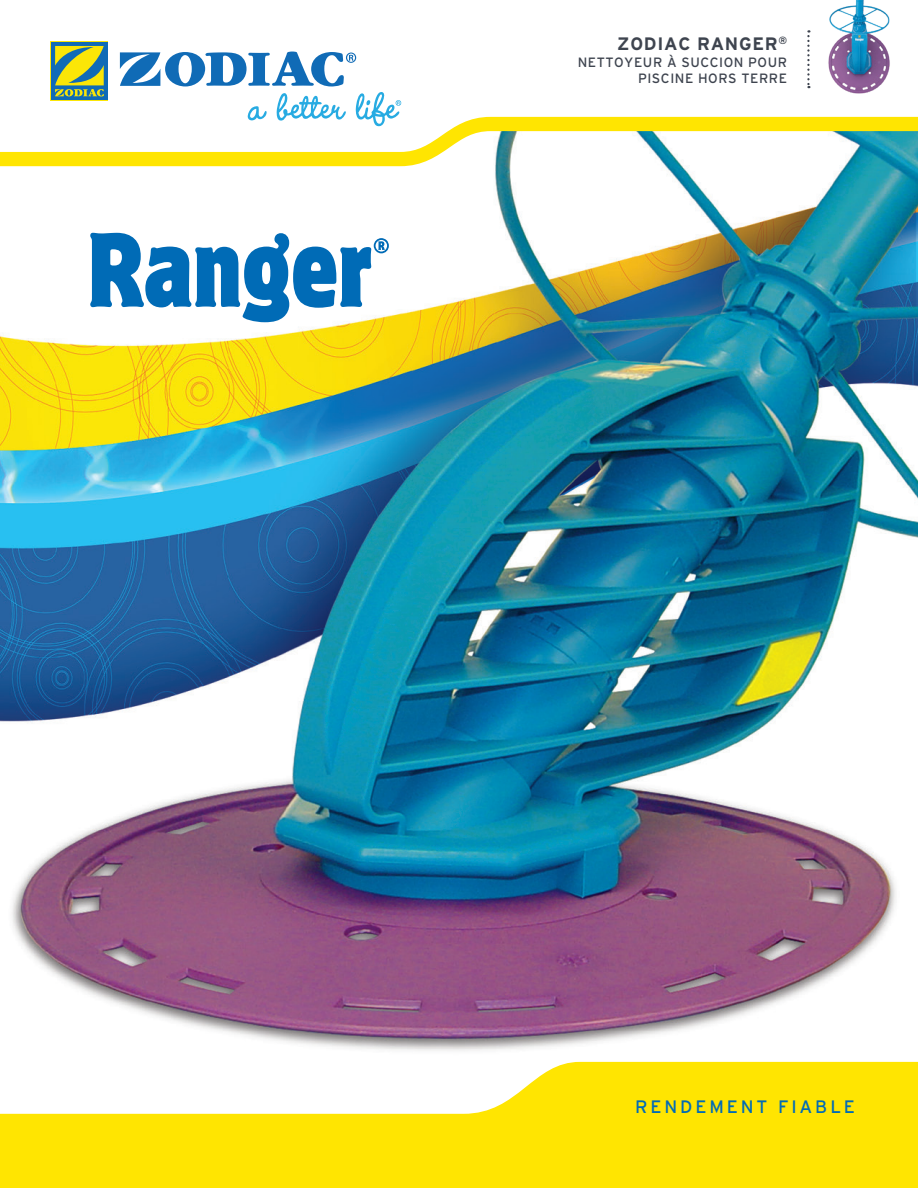
<style>
.page{position:relative;width:918px;height:1188px;background:#fff}
.page>*{position:absolute;margin:0;border:0;box-sizing:border-box;transform-origin:0 0}
.Pull_Quote{font:18px "Interstate";letter-spacing:.16em;color:#006bb6}
.Product_Header{font:700 18px "Interstate";letter-spacing:.04em;color:#3e444f}
.Product_Heading{font:13.5px "Interstate";letter-spacing:.04em;color:#3e444f}
</style>
<div class="page">
<img style="left:0;top:173px;width:918px;height:889px">
<svg style="left:90px;top:233px;width:299px;height:89px"></svg>
<svg style="left:0;top:30px;width:918px;height:143px"></svg>
<svg style="left:51px;top:42px;width:57px;height:59px"></svg>
<div style="left:51px;top:42px;width:56px;height:58px;background:#106bb6"></div>
<svg style="left:55px;top:46px;width:49px;height:50px"></svg>
<svg style="left:120px;top:52px;width:281px;height:74px"></svg>
<svg style="left:0;top:1062px;width:918px;height:126px;fill:#ffe501"></svg>
<svg style="left:807px;top:30px;width:3px;height:58px"></svg>
<img style="left:825px;top:0;width:69px;height:96px">
<p class="Product_Header" style="left:617px;top:34px;width:171px">ZODIAC RANGER<sup>®</sup></p>
<p class="Product_Heading" style="left:578px;top:54px;width:211px">NETTOYEUR À SUCCION POUR</p>
<p class="Product_Heading" style="left:638px;top:70px;width:151px">PISCINE HORS TERRE</p>
<p class="Pull_Quote" style="left:635px;top:1097px;width:221px">RENDEMENT FIABLE</p>
</div>
